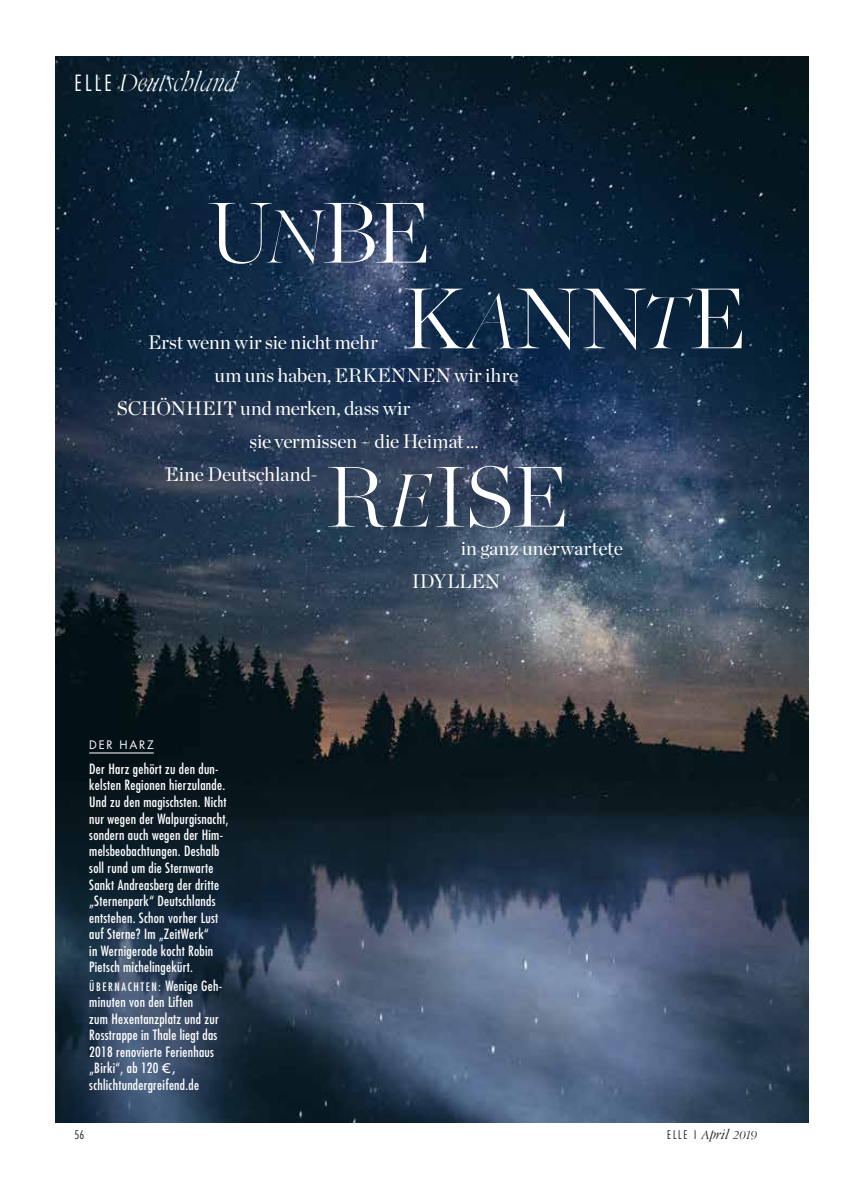
<style>
.page{position:relative;width:864px;height:1178px;background:#fff}
.page>*{position:absolute;margin:0;border:0;box-sizing:border-box;transform-origin:0 0}
.t1{font:200 85.5px/85.7px "Chronicle Display";letter-spacing:-.015em;color:#fff}
.t2{font:italic 300 27px "Garamond ELLE";letter-spacing:-.025em;color:#fff}
.t3{font:19.5px/33px "Chronicle Display";letter-spacing:-.005em;color:#fff}
.t4{font:condensed 13.8px/16.5px "Futura";letter-spacing:.02em;color:#fff}
.t5{font:italic 13.5px "Garamond ELLE";letter-spacing:-.03em;color:#231f20}
.t6{font:300 condensed 11.7px "Futura";color:#231f20}
.t7{font:condensed 11.4px "Futura";letter-spacing:.14em;color:#fff}
.t8{font:11.4px "Futura";letter-spacing:.15em;color:#fff}
.s1{font-family:"Futura";font-style:normal;font-stretch:condensed;font-size:21.75px}
.s2{font-family:"Garamond ELLE";font-weight:300;font-style:italic}
.s3{font-size:13.8px}
.s4{font-family:"Elletura";font-weight:500;font-stretch:normal}
.s5{font-family:"Futura";font-weight:300;font-style:normal;font-stretch:condensed;font-size:11.7px}
</style>
<div class="page">
<img style="left:55px;top:57px;width:753px;height:1065px">
<hr style="left:89px;top:753px;width:65px;height:1px;background:#fff">
<h2 class="t2" style="left:74px;top:68px;width:165px"><span class="s1">E L L E</span> Deutschland</h2>
<h1 class="t1" style="left:402px;top:183px;width:344px;text-indent:-195px">U<span class="s2">N</span>BE<br>K<span class="s2">A</span>NN<span class="s2">T</span>E</h1>
<h3 class="t3" style="left:148px;top:324px;width:231px">Erst wenn wir sie nicht mehr</h3>
<h3 class="t3" style="left:214px;top:357px;width:305px">um uns haben, ERKENNEN wir ihre</h3>
<h3 class="t3" style="left:117px;top:390px;width:295px">SCHÖNHEIT und merken, dass wir</h3>
<h3 class="t3" style="left:249px;top:423px;width:230px">sie vermissen – die Heimat …</h3>
<h3 class="t3" style="left:165px;top:456px;width:153px">Eine Deutschland-</h3>
<h1 class="t1" style="left:326px;top:447px;width:243px">R<span class="s2">E</span>ISE</h1>
<p class="t8" style="left:89px;top:737px;width:66px">DER HARZ</p>
<p class="t4" style="left:89px;top:760px;width:141px">Der Harz gehört zu den dun&shy;kelsten Regionen hierzulande.<br>Und zu den magischsten. Nicht nur wegen der Walpurgisnacht, sondern auch wegen der Him&shy;melsbeobachtungen. Deshalb soll rund um die Sternwarte<br>Sankt Andreasberg der dritte „Sternenpark“ Deutschlands entstehen. Schon vorher Lust auf Sterne? Im „ZeitWerk“<br>in Wernigerode kocht Robin<br>Pietsch michelingekürt.</p>
<p class="t7" style="left:89px;top:979px;width:134px">ÜBERNACHTEN: <span class="s3">Wenige Geh-</span></p>
<p class="t4" style="left:89px;top:993px;width:131px">minuten von den Liften<br>zum Hexentanzplatz und zur<br>Rosstrappe in Thale liegt das<br>2018 renovierte Ferienhaus „Birki“, ab 120 <span class="s4">¤, </span>schlichtundergreifend.de</p>
<h3 class="t3" style="left:411px;top:530px;width:213px;text-indent:49px">in ganz unerwartete<br>IDYLLEN</h3>
<p class="t6" style="left:74px;top:1127px;width:11px">56</p>
<p class="t5" style="left:667px;top:1127px;width:92px"><span class="s5">E L L E I</span> April 2019</p>
</div>
